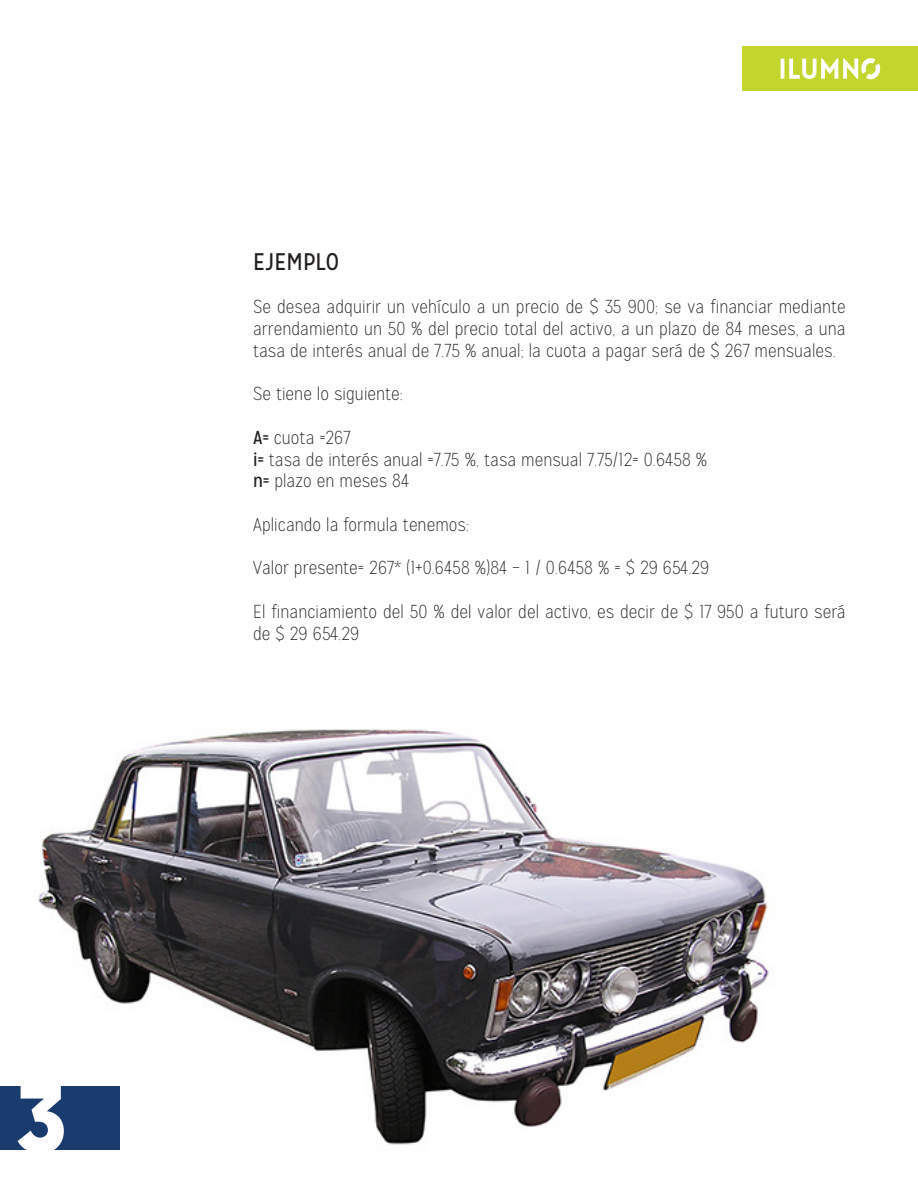
<style>
.page{position:relative;width:918px;height:1188px;background:#fff}
.page>*{position:absolute;margin:0;border:0;box-sizing:border-box;transform-origin:0 0}
.t1{font:900 97.5px "Mission Gothic";color:#fff}
.t2{font:24px "Mission Gothic";letter-spacing:.005em;color:#231f20}
.t3{font:100 18.75px/21.8px "Mission Gothic";letter-spacing:.005em;color:#231f20}
.s1{font-weight:400}
</style>
<div class="page">
<img style="left:7px;top:729px;width:768px;height:416px">
<div style="left:0;top:1087px;width:120px;height:63px;background:#193b6d"></div>
<div style="left:743px;top:46px;width:175px;height:45px;background:#c4d62e"></div>
<svg style="left:781px;top:58px;width:99px;height:21px"></svg>
<h1 class="t1" style="left:16px;top:1054px;width:52px">3</h1>
<p class="t2" style="left:253px;top:247px;width:87px">EJEMPLO</p>
<p class="t3" style="left:253px;top:296px;width:594px;text-align:justify">Se desea adquirir un vehículo a un precio de $ 35 900; se va financiar mediante arrendamiento un 50 % del precio total del activo, a un plazo de 84 meses, a una tasa de interés anual de 7.75 % anual; la cuota a pagar será de $ 267 mensuales.</p>
<p class="t3" style="left:253px;top:383px;width:151px">Se tiene lo siguiente:</p>
<p class="t3" style="left:253px;top:427px;width:456px"><span class="s1">A=</span> cuota =267<br><span class="s1">i=</span> tasa de interés anual =7.75 %, tasa mensual 7.75/12= 0.6458 % <span class="s1">n=</span> plazo en meses 84</p>
<p class="t3" style="left:253px;top:514px;width:217px">Aplicando la formula tenemos:</p>
<p class="t3" style="left:253px;top:557px;width:458px">Valor presente= 267* (1+0.6458 %)84 – 1 / 0.6458 % = $ 29 654.29</p>
<p class="t3" style="left:253px;top:601px;width:594px">El financiamiento del 50 % del valor del activo, es decir de $ 17 950 a futuro será de $ 29 654.29</p>
</div>
